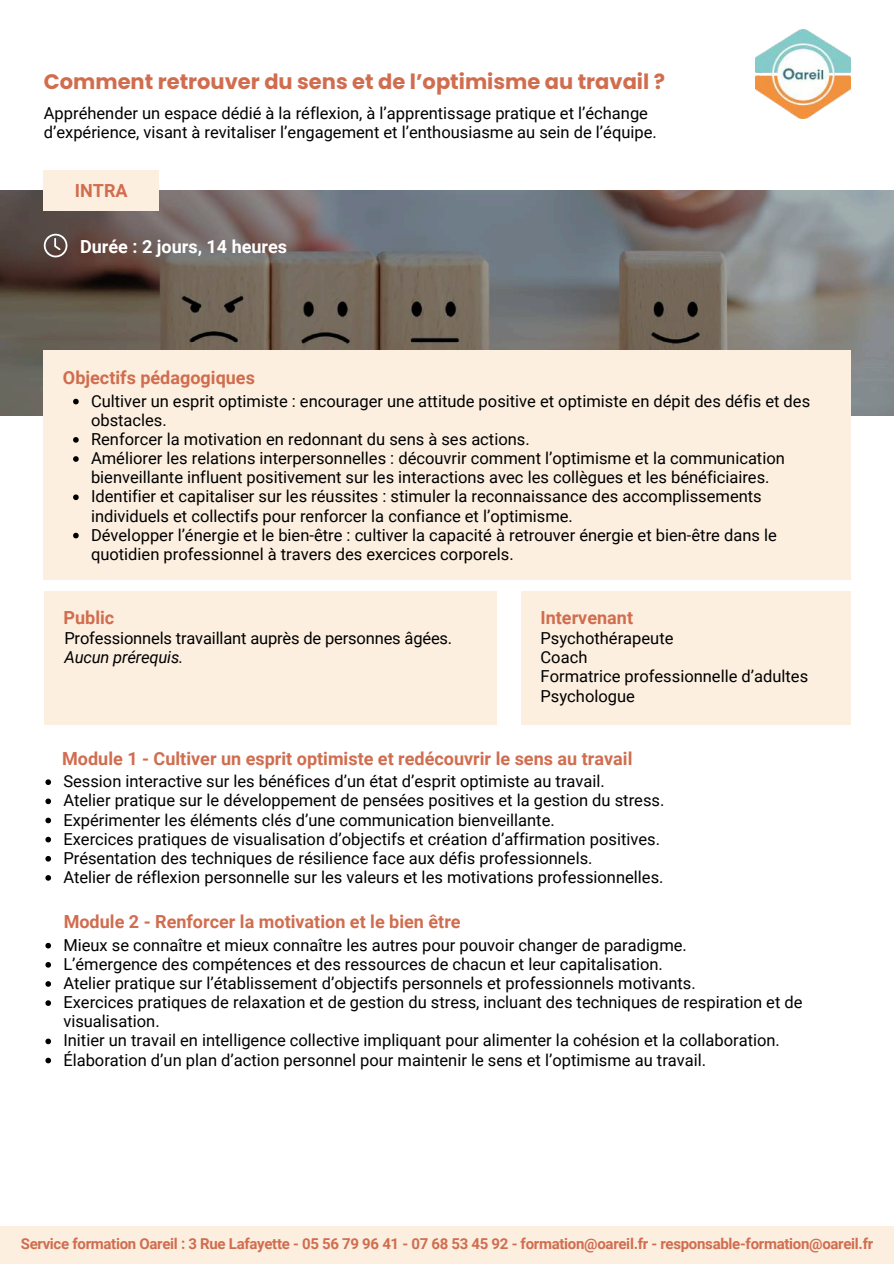
<style>
.page{position:relative;width:894px;height:1264px;background:#fff}
.page>*{position:absolute;margin:0;border:0;box-sizing:border-box;transform-origin:0 0}
.t1{font:700 21px "Poppins";color:#d16d4f}
.t2{font:700 18px "Roboto";color:#d16d4f}
.t3{font:700 18px "Roboto";color:#fff}
.t4{font:16.5px/19.2px "Roboto";color:#000}
.t5{font:italic 16.5px "Roboto";letter-spacing:-.01em;color:#000}
.t6{font:700 15px "Roboto";letter-spacing:-.02em;color:#d16d4f}
</style>
<div class="page">
<img style="left:755px;top:30px;width:95px;height:89px">
<img style="left:0;top:190px;width:893px;height:225px">
<div style="left:44px;top:170px;width:115px;height:40px;background:#fcefe0"></div>
<div style="left:44px;top:351px;width:806px;height:229px;background:#fcefe0"></div>
<svg style="left:44px;top:234px;width:23px;height:23px"></svg>
<svg style="left:73px;top:399px;width:6px;height:5px"></svg>
<svg style="left:73px;top:437px;width:6px;height:5px"></svg>
<svg style="left:73px;top:456px;width:6px;height:6px"></svg>
<svg style="left:73px;top:494px;width:6px;height:6px"></svg>
<svg style="left:73px;top:533px;width:6px;height:5px"></svg>
<div style="left:44px;top:591px;width:452px;height:133px;background:#fcefe0"></div>
<div style="left:521px;top:591px;width:329px;height:133px;background:#fcefe0"></div>
<svg style="left:45px;top:779px;width:6px;height:6px"></svg>
<svg style="left:45px;top:798px;width:6px;height:6px"></svg>
<svg style="left:45px;top:817px;width:6px;height:6px"></svg>
<svg style="left:45px;top:836px;width:6px;height:6px"></svg>
<svg style="left:45px;top:856px;width:6px;height:5px"></svg>
<svg style="left:45px;top:875px;width:6px;height:5px"></svg>
<svg style="left:45px;top:942px;width:6px;height:6px"></svg>
<svg style="left:45px;top:962px;width:6px;height:5px"></svg>
<svg style="left:45px;top:981px;width:6px;height:5px"></svg>
<svg style="left:45px;top:1000px;width:6px;height:5px"></svg>
<svg style="left:45px;top:1038px;width:6px;height:6px"></svg>
<svg style="left:45px;top:1057px;width:6px;height:6px"></svg>
<div style="left:0;top:1225px;width:893px;height:38px;background:#fcefe0"></div>
<p class="t1" style="left:44px;top:67px;width:622px">Comment retrouver du sens et de l’optimisme au travail ?</p>
<p class="t4" style="left:44px;top:104px;width:614px">Appréhender un espace dédié à la réflexion, à l’apprentissage pratique et l’échange d’expérience, visant à revitaliser l’engagement et l’enthousiasme au sein de l’équipe.</p>
<p class="t2" style="left:75px;top:180px;width:54px">INTRA</p>
<p class="t3" style="left:80px;top:237px;width:208px">Durée : 2 jours, 14 heures</p>
<p class="t2" style="left:63px;top:368px;width:193px">Objectifs pédagogiques</p>
<p class="t4" style="left:91px;top:391px;width:720px">Cultiver un esprit optimiste : encourager une attitude positive et optimiste en dépit des défis et des obstacles.<br>Renforcer la motivation en redonnant du sens à ses actions.<br>Améliorer les relations interpersonnelles : découvrir comment l’optimisme et la communication bienveillante influent positivement sur les interactions avec les collègues et les bénéficiaires.<br>Identifier et capitaliser sur les réussites : stimuler la reconnaissance des accomplissements individuels et collectifs pour renforcer la confiance et l’optimisme.<br>Développer l’énergie et le bien-être : cultiver la capacité à retrouver énergie et bien-être dans le quotidien professionnel à travers des exercices corporels.</p>
<p class="t2" style="left:64px;top:607px;width:52px">Public</p>
<p class="t4" style="left:64px;top:629px;width:389px">Professionnels travaillant auprès de personnes âgées.</p>
<p class="t5" style="left:64px;top:648px;width:121px">Aucun prérequis.</p>
<p class="t2" style="left:540px;top:607px;width:94px">Intervenant</p>
<p class="t4" style="left:540px;top:629px;width:269px">Psychothérapeute<br>Coach<br>Formatrice professionnelle d’adultes<br>Psychologue</p>
<p class="t2" style="left:62px;top:748px;width:571px">Module 1 - Cultiver un esprit optimiste et redécouvrir le sens au travail</p>
<p class="t4" style="left:63px;top:772px;width:602px">Session interactive sur les bénéfices d’un état d’esprit optimiste au travail.<br>Atelier pratique sur le développement de pensées positives et la gestion du stress.<br>Expérimenter les éléments clés d’une communication bienveillante.<br>Exercices pratiques de visualisation d’objectifs et création d’affirmation positives.<br>Présentation des techniques de résilience face aux défis professionnels.<br>Atelier de réflexion personnelle sur les valeurs et les motivations professionnelles.</p>
<p class="t2" style="left:64px;top:910px;width:398px">Module 2 - Renforcer la motivation et le bien être</p>
<p class="t4" style="left:63px;top:935px;width:740px">Mieux se connaître et mieux connaître les autres pour pouvoir changer de paradigme.<br>L’émergence des compétences et des ressources de chacun et leur capitalisation.<br>Atelier pratique sur l’établissement d’objectifs personnels et professionnels motivants.<br>Exercices pratiques de relaxation et de gestion du stress, incluant des techniques de respiration et de visualisation.<br>Initier un travail en intelligence collective impliquant pour alimenter la cohésion et la collaboration.<br>Élaboration d’un plan d’action personnel pour maintenir le sens et l’optimisme au travail.</p>
<p class="t6" style="left:21px;top:1235px;width:853px">Service formation Oareil : 3 Rue Lafayette - 05 56 79 96 41 - 07 68 53 45 92 - formation@oareil.fr - responsable-formation@oareil.fr</p>
</div>
